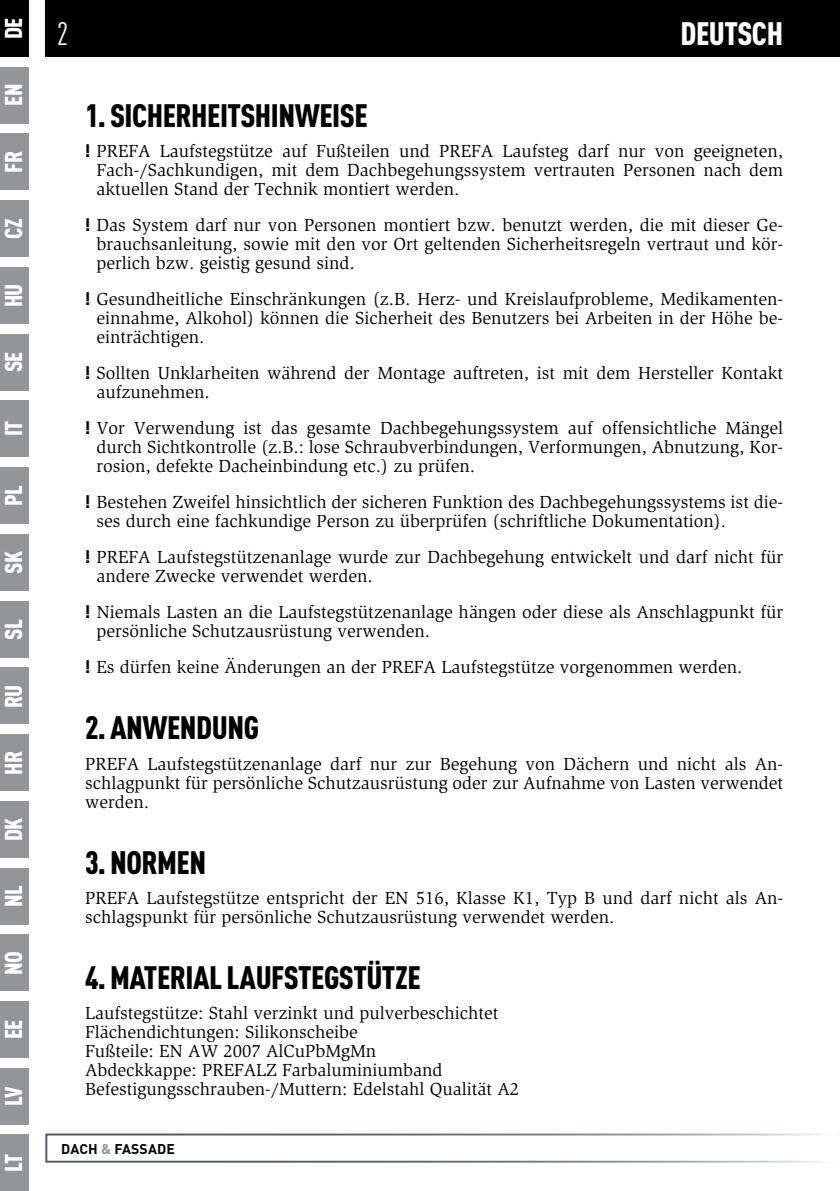
<style>
.page{position:relative;width:840px;height:1191px;background:#fff}
.page>*{position:absolute;margin:0;border:0;box-sizing:border-box;transform-origin:0 0}
.t1{font:900 condensed 32px "DIN Pro";letter-spacing:-.015em;color:#000}
.t2{font:900 condensed 32px "DIN Pro";letter-spacing:-.015em;color:#fff}
.t3{font:condensed 32px "DIN Pro";color:#fff}
.t4{font:900 condensed 24px "DIN Pro";letter-spacing:-.015em;color:#fff}
.t5{font:18px/19px "ITC Slimbach LTCE";color:#000}
.t6{font:700 14px "DIN Pro";letter-spacing:.01em;color:#000}
.s1{font-family:"DIN Pro";font-weight:900;font-stretch:condensed}
.s2{color:#939598}
</style>
<div class="page">
<div style="left:45px;top:0;width:794px;height:57px;background:#000"></div>
<div style="left:0;top:1134px;width:28px;height:57px;background:#939598"></div>
<div style="left:0;top:67px;width:28px;height:57px;background:#939598"></div>
<div style="left:0;top:133px;width:28px;height:57px;background:#939598"></div>
<div style="left:0;top:200px;width:28px;height:57px;background:#939598"></div>
<div style="left:0;top:267px;width:28px;height:56px;background:#939598"></div>
<div style="left:0;top:334px;width:28px;height:56px;background:#939598"></div>
<div style="left:0;top:400px;width:28px;height:57px;background:#939598"></div>
<div style="left:0;top:467px;width:28px;height:57px;background:#939598"></div>
<div style="left:0;top:534px;width:28px;height:56px;background:#939598"></div>
<div style="left:0;top:601px;width:28px;height:56px;background:#939598"></div>
<div style="left:0;top:667px;width:28px;height:57px;background:#939598"></div>
<div style="left:0;top:734px;width:28px;height:57px;background:#939598"></div>
<div style="left:0;top:801px;width:28px;height:57px;background:#939598"></div>
<div style="left:0;top:868px;width:28px;height:56px;background:#939598"></div>
<div style="left:0;top:934px;width:28px;height:57px;background:#939598"></div>
<div style="left:0;top:1001px;width:28px;height:57px;background:#939598"></div>
<div style="left:0;top:1067px;width:28px;height:57px;background:#939598"></div>
<svg style="left:45px;top:1133px;width:780px;height:29px"></svg>
<div style="left:0;top:0;width:28px;height:57px;background:#000"></div>
<h2 class="t4" style="left:-5px;top:39px;width:23px;rotate:-90deg">DE</h2>
<h1 class="t2" style="left:680px;top:9px;width:104px">DEUTSCH</h1>
<h1 class="t3" style="left:57px;top:11px;width:13px">2</h1>
<h2 class="t4" style="left:-5px;top:106px;width:24px;rotate:-90deg">EN</h2>
<h2 class="t4" style="left:-5px;top:173px;width:23px;rotate:-90deg">FR</h2>
<h2 class="t4" style="left:-5px;top:239px;width:22px;rotate:-90deg">CZ</h2>
<h2 class="t4" style="left:-5px;top:307px;width:25px;rotate:-90deg">HU</h2>
<h2 class="t4" style="left:-5px;top:372px;width:22px;rotate:-90deg">SE</h2>
<h2 class="t4" style="left:-5px;top:436px;width:17px;rotate:-90deg">IT</h2>
<h2 class="t4" style="left:-5px;top:506px;width:23px;rotate:-90deg">PL</h2>
<h2 class="t4" style="left:-5px;top:574px;width:24px;rotate:-90deg">SK</h2>
<h2 class="t4" style="left:-5px;top:640px;width:22px;rotate:-90deg">SL</h2>
<h2 class="t4" style="left:-5px;top:708px;width:25px;rotate:-90deg">RU</h2>
<h2 class="t4" style="left:-5px;top:775px;width:26px;rotate:-90deg">HR</h2>
<h2 class="t4" style="left:-5px;top:841px;width:25px;rotate:-90deg">DK</h2>
<h2 class="t4" style="left:-5px;top:907px;width:23px;rotate:-90deg">NL</h2>
<h2 class="t4" style="left:-5px;top:975px;width:25px;rotate:-90deg">NO</h2>
<h2 class="t4" style="left:-5px;top:1039px;width:21px;rotate:-90deg">EE</h2>
<h2 class="t4" style="left:-5px;top:1105px;width:21px;rotate:-90deg">LV</h2>
<h2 class="t4" style="left:-5px;top:1171px;width:20px;rotate:-90deg">LT</h2>
<h1 class="t1" style="left:85px;top:90px;width:284px">1. SICHERHEITSHINWEISE</h1>
<p class="t5" style="left:96px;top:141px;width:688px;text-align:justify;text-indent:-11px"><span class="s1">!</span> PREFA Laufstegstütze auf Fußteilen und PREFA Laufsteg darf nur von geeigneten, Fach-/Sachkundigen, mit dem Dachbegehungssystem vertrauten Personen nach dem aktuellen Stand der Technik montiert werden.</p>
<p class="t5" style="left:96px;top:215px;width:688px;text-align:justify;text-indent:-11px"><span class="s1">!</span> Das System darf nur von Personen montiert bzw. benutzt werden, die mit dieser Ge&shy;brauchsanleitung, sowie mit den vor Ort geltenden Sicherheitsregeln vertraut und kör&shy;perlich bzw. geistig gesund sind.</p>
<p class="t5" style="left:96px;top:289px;width:688px;text-align:justify;text-indent:-11px"><span class="s1">!</span> Gesundheitliche Einschränkungen (z.B. Herz- und Kreislaufprobleme, Medikamenten&shy;einnahme, Alkohol) können die Sicherheit des Benutzers bei Arbeiten in der Höhe be&shy;einträchtigen.</p>
<p class="t5" style="left:96px;top:363px;width:687px;text-indent:-11px"><span class="s1">!</span> Sollten Unklarheiten während der Montage auftreten, ist mit dem Hersteller Kontakt aufzunehmen.</p>
<p class="t5" style="left:96px;top:418px;width:687px;text-align:justify;text-indent:-11px"><span class="s1">!</span> Vor Verwendung ist das gesamte Dachbegehungssystem auf offensichtliche Mängel durch Sichtkontrolle (z.B.: lose Schraubverbindungen, Verformungen, Abnutzung, Kor&shy;rosion, defekte Dacheinbindung etc.) zu prüfen.</p>
<p class="t5" style="left:96px;top:493px;width:687px;text-indent:-11px"><span class="s1">!</span> Bestehen Zweifel hinsichtlich der sicheren Funktion des Dachbegehungssystems ist die&shy;ses durch eine fachkundige Person zu überprüfen (schriftliche Dokumentation).</p>
<p class="t5" style="left:96px;top:548px;width:687px;text-indent:-11px"><span class="s1">!</span> PREFA Laufstegstützenanlage wurde zur Dachbegehung entwickelt und darf nicht für andere Zwecke verwendet werden.</p>
<p class="t5" style="left:96px;top:603px;width:687px;text-indent:-11px"><span class="s1">!</span> Niemals Lasten an die Laufstegstützenanlage hängen oder diese als Anschlagpunkt für persönliche Schutzausrüstung verwenden.</p>
<p class="t5" style="left:85px;top:658px;width:658px"><span class="s1">!</span> Es dürfen keine Änderungen an der PREFA Laufstegstütze vorgenommen werden.</p>
<h1 class="t1" style="left:85px;top:703px;width:175px">2. ANWENDUNG</h1>
<p class="t5" style="left:85px;top:754px;width:699px;text-align:justify">PREFA Laufstegstützenanlage darf nur zur Begehung von Dächern und nicht als An&shy;schlagpunkt für persönliche Schutzausrüstung oder zur Aufnahme von Lasten verwendet werden.</p>
<h1 class="t1" style="left:85px;top:837px;width:122px">3. NORMEN</h1>
<p class="t5" style="left:85px;top:888px;width:699px">PREFA Laufstegstütze entspricht der EN 516, Klasse K1, Typ B und darf nicht als An&shy;schlagspunkt für persönliche Schutzausrüstung verwendet werden.</p>
<h1 class="t1" style="left:85px;top:952px;width:337px">4. MATERIAL LAUFSTEGSTÜTZE</h1>
<p class="t5" style="left:85px;top:1004px;width:435px">Laufstegstütze: Stahl verzinkt und pulverbeschichtet Flächendichtungen: Silikonscheibe<br>Fußteile: EN AW 2007 AlCuPbMgMn<br>Abdeckkappe: PREFALZ Farbaluminiumband Befestigungsschrauben-/Muttern: Edelstahl Qualität A2</p>
<p class="t6" style="left:61px;top:1137px;width:115px">DACH <span class="s2">&amp;</span> FASSADE</p>
</div>
